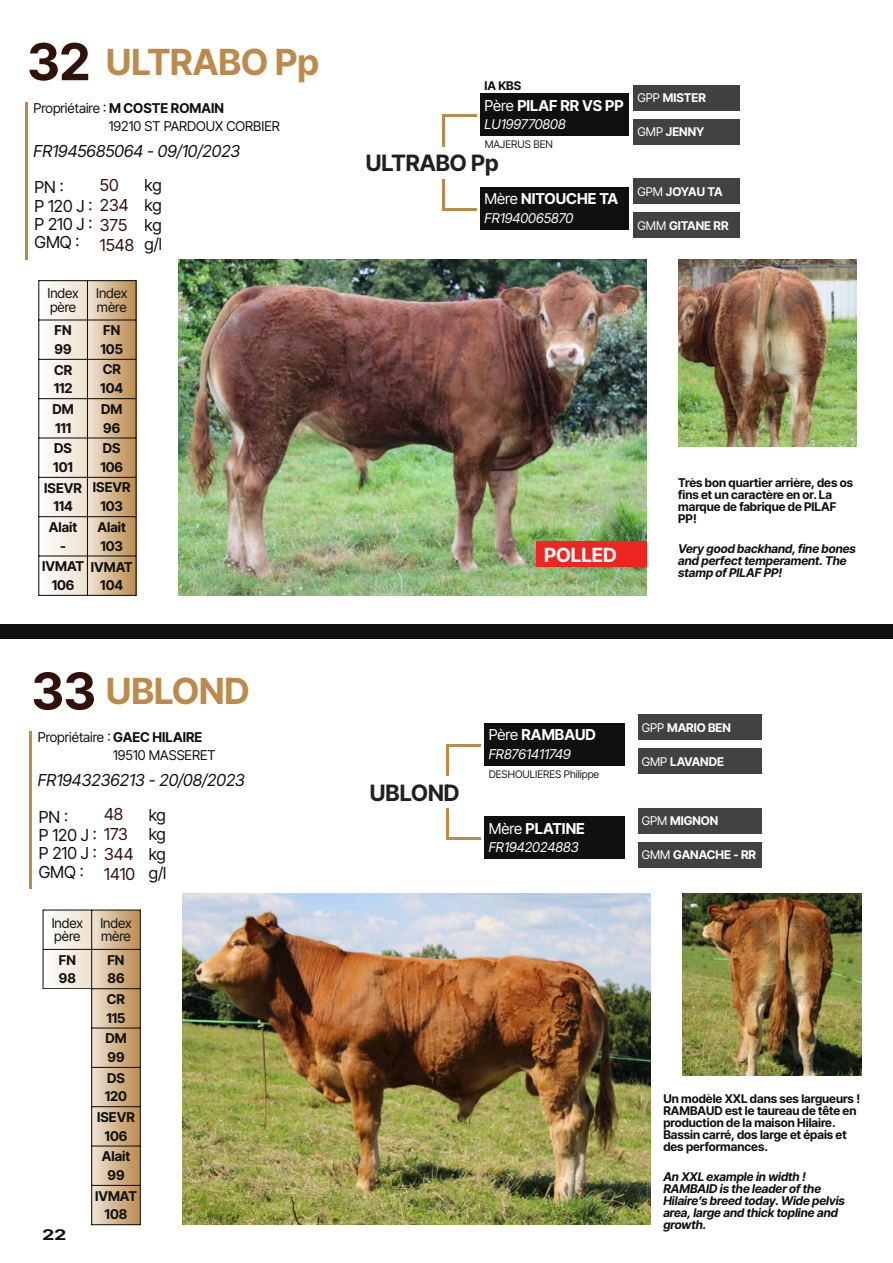
<style>
.page{position:relative;width:893px;height:1263px;background:#fff}
.page>*{position:absolute;margin:0;border:0;box-sizing:border-box;transform-origin:0 0}
.t1{font:700 51px "Inter Tight";color:#30120b}
.t2{font:700 36px "Inter Tight";color:#bc8b4c}
.t3{font:700 22.5px "Inter Tight";color:#231f20}
.t4{font:700 19.5px "Inter Tight";color:#fff}
.t5{font:16.5px/18.5px "Inter Tight";color:#10110f}
.t6{font:italic 16.5px "Inter Tight";color:#10110f}
.t7{font:16.5px "Inter Tight";color:#30120b}
.t8{font:700 15px "Inter Tight";color:#fff}
.t9{font:700 14.7px "Inter Tight";color:#101110;scale:1.34 1}
.t10{font:700 13.5px/18.6px "Inter Tight";color:#10110f}
.t11{font:13.5px/13.5px "Inter Tight";color:#10110f}
.t12{font:italic 13.5px "Inter Tight";color:#fff}
.t13{font:italic 13.5px "Inter Tight";color:#fefefe}
.t14{font:700 12px/12px "Inter Tight";color:#10110f}
.t15{font:italic 700 12px/12px "Inter Tight";color:#10110f}
.t16{font:700 12px "Inter Tight";color:#fff}
.t17{font:10.5px "Inter Tight";color:#231f20}
.s1{font-weight:700}
.s2{color:#30120b}
.s3{font-weight:400}
</style>
<div class="page">
<svg style="left:44px;top:911px;width:96px;height:313px;background:#d9c0a0"></svg>
<svg style="left:39px;top:281px;width:97px;height:314px"></svg>
<div style="left:480px;top:94px;width:149px;height:42px;background:#10110f"></div>
<div style="left:634px;top:119px;width:106px;height:26px;background:#434142"></div>
<div style="left:634px;top:85px;width:106px;height:26px;background:#424141"></div>
<div style="left:634px;top:213px;width:106px;height:25px;background:#434142"></div>
<div style="left:634px;top:179px;width:106px;height:25px;background:#434142"></div>
<img style="left:179px;top:259px;width:467px;height:336px">
<hr style="left:38px;top:280px;width:1px;height:316px;background:#080704">
<hr style="left:136px;top:280px;width:1px;height:316px;background:#080704">
<hr style="left:87px;top:281px;width:1px;height:314px;background:#080704">
<hr style="left:39px;top:280px;width:97px;height:1px;background:#080704">
<hr style="left:39px;top:320px;width:97px;height:1px;background:#080704">
<hr style="left:39px;top:359px;width:97px;height:1px;background:#080704">
<hr style="left:39px;top:398px;width:97px;height:1px;background:#080704">
<hr style="left:39px;top:438px;width:97px;height:1px;background:#080704">
<hr style="left:39px;top:477px;width:97px;height:1px;background:#080704">
<hr style="left:39px;top:516px;width:97px;height:1px;background:#080704">
<hr style="left:39px;top:556px;width:97px;height:1px;background:#080704">
<hr style="left:39px;top:595px;width:97px;height:1px;background:#080704">
<img style="left:678px;top:259px;width:179px;height:187px">
<div style="left:480px;top:187px;width:149px;height:43px;background:#10110f"></div>
<hr style="left:442px;top:115px;width:34px;height:2px;background:#bc8b4c">
<hr style="left:442px;top:208px;width:34px;height:2px;background:#bc8b4c">
<hr style="left:442px;top:115px;width:2px;height:32px;background:#bc8b4c">
<hr style="left:442px;top:179px;width:2px;height:31px;background:#bc8b4c">
<div style="left:0;top:624px;width:893px;height:15px;background:#10110f"></div>
<hr style="left:26px;top:102px;width:2px;height:158px;background:#bc8b4c">
<div style="left:485px;top:723px;width:140px;height:42px;background:#10110f"></div>
<div style="left:638px;top:748px;width:123px;height:26px;background:#434142"></div>
<div style="left:638px;top:714px;width:123px;height:26px;background:#434142"></div>
<div style="left:638px;top:842px;width:123px;height:25px;background:#434142"></div>
<div style="left:638px;top:808px;width:123px;height:25px;background:#434142"></div>
<hr style="left:43px;top:910px;width:1px;height:315px;background:#080704">
<hr style="left:140px;top:910px;width:1px;height:315px;background:#080704">
<hr style="left:91px;top:910px;width:1px;height:315px;background:#080704">
<hr style="left:43px;top:910px;width:97px;height:1px;background:#080704">
<hr style="left:43px;top:949px;width:97px;height:1px;background:#080704">
<hr style="left:43px;top:988px;width:97px;height:1px;background:#080704">
<hr style="left:43px;top:1028px;width:97px;height:1px;background:#080704">
<hr style="left:43px;top:1067px;width:97px;height:1px;background:#080704">
<hr style="left:43px;top:1106px;width:97px;height:1px;background:#080704">
<hr style="left:43px;top:1146px;width:97px;height:1px;background:#080704">
<hr style="left:43px;top:1185px;width:97px;height:1px;background:#080704">
<hr style="left:43px;top:1224px;width:97px;height:1px;background:#080704">
<img style="left:183px;top:893px;width:468px;height:332px">
<img style="left:682px;top:893px;width:179px;height:183px">
<div style="left:485px;top:816px;width:140px;height:43px;background:#10110f"></div>
<hr style="left:446px;top:744px;width:34px;height:2px;background:#bc8b4c">
<hr style="left:446px;top:838px;width:34px;height:2px;background:#bc8b4c">
<hr style="left:446px;top:744px;width:3px;height:32px;background:#bc8b4c">
<hr style="left:446px;top:808px;width:3px;height:32px;background:#bc8b4c">
<hr style="left:30px;top:731px;width:2px;height:158px;background:#bc8b4c">
<div style="left:536px;top:542px;width:110px;height:25px;background:#ee2523"></div>
<div style="left:39px;top:989px;width:52px;height:238px;background:#fff"></div>
<h1 class="t1" style="left:28px;top:31px;width:64px">32</h1>
<h2 class="t2" style="left:106px;top:40px;width:214px">ULTRABO Pp</h2>
<p class="t11" style="left:109px;top:99px;width:173px;line-height:18.1px;text-indent:-75px">Propriétaire : <span class="s1">M COSTE ROMAIN<br></span>19210 ST PARDOUX CORBIER</p>
<h3 class="t6" style="left:33px;top:141px;width:208px">FR1945685064 - 09/10/2023</h3>
<h3 class="t7" style="left:100px;top:175px;width:20px">50</h3>
<h3 class="t5" style="left:35px;top:178px;width:96px">PN :<br>P 120 J : <span class="s2">234<br></span>P 210 J : <span class="s2">375<br></span>GMQ :</h3>
<h3 class="t7" style="left:100px;top:235px;width:36px">1548</h3>
<h3 class="t5" style="left:145px;top:176px;width:19px;line-height:19.5px;text-align:justify">kg kg kg g/l</h3>
<p class="t11" style="left:47px;top:287px;width:33px">Index père</p>
<p class="t11" style="left:96px;top:287px;width:33px">Index mère</p>
<p class="t10" style="left:55px;top:321px;width:19px">FN<br>99</p>
<p class="t10" style="left:100px;top:321px;width:24px">FN<br>105</p>
<p class="t10" style="left:54px;top:360px;width:20px">CR<br>112</p>
<p class="t10" style="left:100px;top:360px;width:24px">CR<br>104</p>
<p class="t10" style="left:52px;top:400px;width:23px">DM<br>111</p>
<p class="t10" style="left:101px;top:399px;width:23px;line-height:19px">DM<br>96</p>
<p class="t10" style="left:53px;top:439px;width:21px;line-height:19px">DS<br>101</p>
<p class="t10" style="left:100px;top:439px;width:24px">DS<br>106</p>
<p class="t10" style="left:44px;top:479px;width:39px;text-align:center">ISEVR<br>114</p>
<p class="t10" style="left:93px;top:478px;width:39px;line-height:19.2px;text-align:center">ISEVR<br>103</p>
<p class="t10" style="left:49px;top:518px;width:30px;text-align:center">Alait -</p>
<p class="t10" style="left:98px;top:518px;width:30px">Alait<br>103</p>
<p class="t10" style="left:42px;top:557px;width:43px;text-align:center">IVMAT<br>106</p>
<p class="t10" style="left:91px;top:557px;width:43px;line-height:18.1px;text-align:center">IVMAT<br>104</p>
<h1 class="t1" style="left:32px;top:660px;width:65px">33</h1>
<h2 class="t2" style="left:106px;top:669px;width:145px">UBLOND</h2>
<p class="t11" style="left:113px;top:728px;width:104px;line-height:18.1px;text-indent:-75px">Propriétaire : <span class="s1">GAEC HILAIRE<br></span>19510 MASSERET</p>
<h3 class="t6" style="left:38px;top:770px;width:209px">FR1943236213 - 20/08/2023</h3>
<h3 class="t7" style="left:104px;top:804px;width:21px">48</h3>
<h3 class="t5" style="left:39px;top:807px;width:96px">PN :<br>P 120 J : <span class="s2">173<br></span>P 210 J : <span class="s2">344<br></span>GMQ :</h3>
<h3 class="t7" style="left:104px;top:864px;width:32px">1410</h3>
<h3 class="t5" style="left:149px;top:805px;width:19px;line-height:19.5px;text-align:justify">kg kg kg g/l</h3>
<p class="t11" style="left:52px;top:916px;width:33px">Index père</p>
<p class="t11" style="left:100px;top:916px;width:33px">Index mère</p>
<p class="t10" style="left:59px;top:950px;width:19px">FN<br>98</p>
<p class="t10" style="left:107px;top:950px;width:19px">FN<br>86</p>
<p class="t10" style="left:106px;top:989px;width:21px">CR<br>115</p>
<p class="t10" style="left:105px;top:1029px;width:23px;line-height:19px">DM<br>99</p>
<p class="t10" style="left:105px;top:1068px;width:24px">DS<br>120</p>
<p class="t10" style="left:105px;top:1107px;width:32px;text-indent:-56px">ISEVR ISEVR<br>106</p>
<p class="t10" style="left:102px;top:1147px;width:30px;text-align:center">Alait<br>99</p>
<p class="t10" style="left:105px;top:1187px;width:34px;line-height:18.1px;text-indent:-58px">IVMAT IVMAT<br>108</p>
<p class="t9" style="left:43px;top:1225px;width:19px">22</p>
<p class="t14" style="left:484px;top:79px;width:38px">IA KBS</p>
<p class="t8" style="left:484px;top:96px;width:141px"><span class="s3">Père</span> PILAF RR VS PP</p>
<p class="t13" style="left:484px;top:116px;width:83px">LU199770808</p>
<p class="t17" style="left:485px;top:138px;width:70px">MAJERUS BEN</p>
<h3 class="t3" style="left:366px;top:150px;width:134px">ULTRABO Pp</h3>
<p class="t8" style="left:484px;top:190px;width:135px"><span class="s3">Mère</span> NITOUCHE TA</p>
<p class="t12" style="left:484px;top:210px;width:90px">FR1940065870</p>
<p class="t16" style="left:637px;top:91px;width:70px"><span class="s3">GPP</span> MISTER</p>
<p class="t16" style="left:637px;top:125px;width:68px"><span class="s3">GMP</span> JENNY</p>
<p class="t16" style="left:637px;top:184px;width:87px"><span class="s3">GPM</span> JOYAU TA</p>
<p class="t16" style="left:637px;top:218px;width:93px"><span class="s3">GMM</span> GITANE RR</p>
<h3 class="t4" style="left:544px;top:543px;width:74px">POLLED</h3>
<p class="t14" style="left:678px;top:476px;width:176px">Très bon quartier arrière, des os fins et un caractère en or. La marque de fabrique de PILAF<br>PP!</p>
<p class="t15" style="left:678px;top:542px;width:179px">Very good backhand, fine bones and perfect temperament. The stamp of PILAF PP!</p>
<h3 class="t3" style="left:370px;top:779px;width:91px">UBLOND</h3>
<p class="t8" style="left:489px;top:725px;width:109px"><span class="s3">Père</span> RAMBAUD</p>
<p class="t12" style="left:489px;top:745px;width:84px">FR8761411749</p>
<p class="t17" style="left:489px;top:768px;width:112px">DESHOULIERES Philippe</p>
<p class="t8" style="left:489px;top:819px;width:98px"><span class="s3">Mère</span> PLATINE</p>
<p class="t12" style="left:489px;top:839px;width:91px">FR1942024883</p>
<p class="t16" style="left:642px;top:720px;width:91px"><span class="s3">GPP</span> MARIO BEN</p>
<p class="t16" style="left:642px;top:754px;width:84px"><span class="s3">GMP</span> LAVANDE</p>
<p class="t16" style="left:642px;top:813px;width:78px"><span class="s3">GPM</span> MIGNON</p>
<p class="t16" style="left:642px;top:847px;width:116px"><span class="s3">GMM</span> GANACHE - RR</p>
<p class="t14" style="left:663px;top:1092px;width:198px">Un modèle XXL dans ses largueurs !<br>RAMBAUD est le taureau de tête en production de la maison Hilaire.<br>Bassin carré, dos large et épais et des performances.</p>
<p class="t15" style="left:663px;top:1170px;width:183px">An XXL example in width !<br>RAMBAID is the leader of the<br>Hilaireʼs breed today. Wide pelvis area, large and thick topline and growth.</p>
</div>
